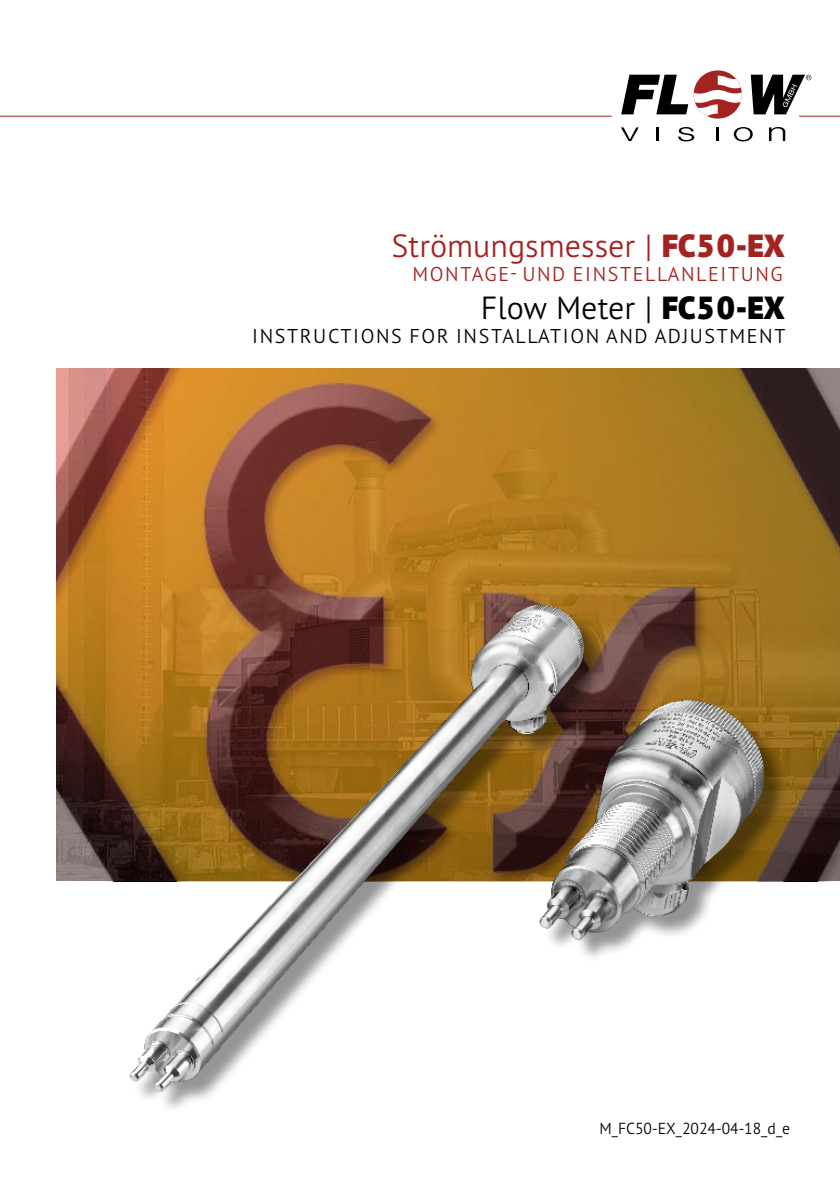
<style>
.page{position:relative;width:840px;height:1191px;background:#fff}
.page>*{position:absolute;margin:0;border:0;box-sizing:border-box;transform-origin:0 0}
.t1{font:300 32px "PT Sans Pro";color:#a42220}
.t2{font:300 32px "PT Sans Pro";color:#000}
.t3{font:300 20px "PT Sans Pro";letter-spacing:.08em;color:#000}
.t4{font:300 20px "PT Sans Pro";letter-spacing:.08em;color:#a42220}
.t5{font:300 16px "PT Sans Pro";color:#000}
.s1{font-weight:900}
</style>
<div class="page">
<img style="left:57px;top:369px;width:782px;height:511px">
<hr style="left:798px;top:116px;width:41px;height:1px;background:#a42220">
<hr style="left:0;top:116px;width:611px;height:1px;background:#a42220">
<svg style="left:621px;top:127px;width:17px;height:14px"></svg>
<svg style="left:656px;top:127px;width:2px;height:14px"></svg>
<svg style="left:678px;top:127px;width:16px;height:14px"></svg>
<svg style="left:716px;top:127px;width:2px;height:14px"></svg>
<svg style="left:733px;top:127px;width:19px;height:14px"></svg>
<svg style="left:769px;top:127px;width:15px;height:14px"></svg>
<svg style="left:621px;top:70px;width:121px;height:49px"></svg>
<svg style="left:750px;top:75px;width:61px;height:39px"></svg>
<img style="left:56px;top:502px;width:731px;height:607px">
<h1 class="t1" style="left:391px;top:234px;width:394px">Strömungsmesser | <span class="s1">FC50-EX</span></h1>
<p class="t4" style="left:412px;top:267px;width:371px">MONTAGE- UND EINSTELLANLEITUNG</p>
<h1 class="t2" style="left:480px;top:296px;width:305px">Flow Meter | <span class="s1">FC50-EX</span></h1>
<p class="t3" style="left:252px;top:329px;width:534px">INSTRUCTIONS FOR INSTALLATION AND ADJUSTMENT</p>
<p class="t5" style="left:599px;top:1122px;width:192px">M_FC50-EX_2024-04-18_d_e</p>
</div>
